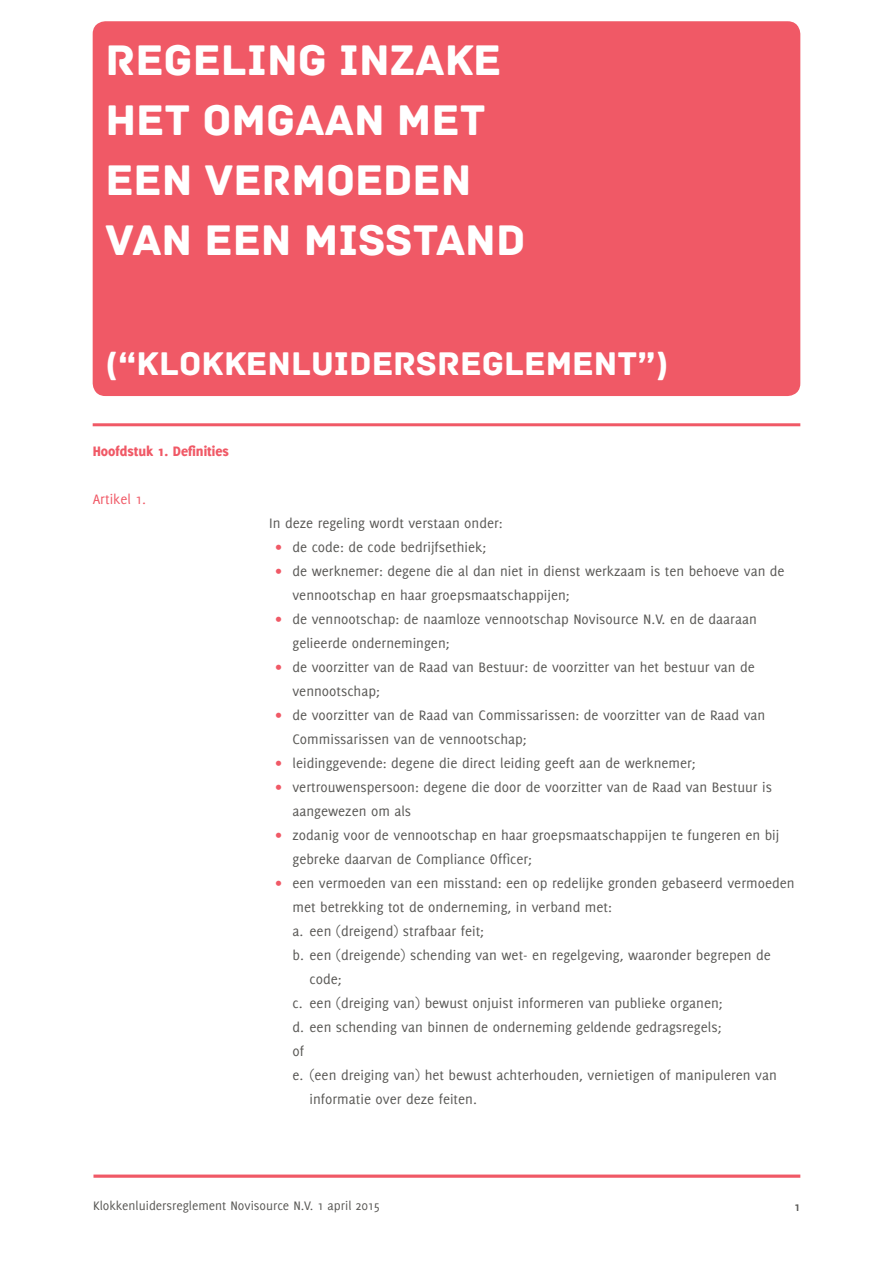
<style>
.page{position:relative;width:893px;height:1263px;background:#fff}
.page>*{position:absolute;margin:0;border:0;box-sizing:border-box;transform-origin:0 0}
.t1{font:45px "Archive";color:#fff}
.t2{font:34.5px "Archive";color:#fff}
.Body{font:15px/24px "Delicious";color:#595855}
.Artikel_X{font:800 15px "Delicious";color:#f05966}
.Artikel_X_X{font:15px "Delicious";color:#f05966}
.t3{font:13.5px "Delicious";color:#595855}
.t4{font:700 13.5px "Delicious";color:#595855}
.s1{color:#f05966}
</style>
<div class="page">
<svg style="left:93px;top:1174px;width:707px;height:4px;background:#f27a84"></svg>
<div style="left:93px;top:21px;width:707px;height:375px;background:#f05966;border-radius:13px"></div>
<hr style="left:93px;top:423px;width:707px;height:3px;background:#f05966">
<p class="t1" style="left:105px;top:34px;width:397px">REGELING INZAKE</p>
<p class="t1" style="left:105px;top:94px;width:382px">HET OMGAAN MET</p>
<p class="t1" style="left:105px;top:154px;width:368px">EEN VERMOEDEN</p>
<p class="t1" style="left:105px;top:214px;width:421px">VAN EEN MISSTAND</p>
<p class="t2" style="left:105px;top:343px;width:564px">(“KLOKKENLUIDERSREGLEMENT”)</p>
<p class="Artikel_X" style="left:93px;top:442px;width:138px">Hoofdstuk 1. Definities</p>
<p class="Artikel_X_X" style="left:93px;top:491px;width:55px">Artikel 1.</p>
<p class="Body" style="left:269px;top:511px;width:235px">In deze regeling wordt verstaan onder:</p>
<p class="Body" style="left:275px;top:535px;width:212px"><span class="s1">•</span> de code: de code bedrijfsethiek;</p>
<p class="Body" style="left:293px;top:559px;width:494px;text-indent:-17px"><span class="s1">•</span> de werknemer: degene die al dan niet in dienst werkzaam is ten behoeve van de vennootschap en haar groepsmaatschappijen;</p>
<p class="Body" style="left:293px;top:607px;width:466px;text-indent:-17px"><span class="s1">•</span> de vennootschap: de naamloze vennootschap Novisource N.V. en de daaraan gelieerde ondernemingen;</p>
<p class="Body" style="left:293px;top:655px;width:464px;text-indent:-17px"><span class="s1">•</span> de voorzitter van de Raad van Bestuur: de voorzitter van het bestuur van de vennootschap;</p>
<p class="Body" style="left:293px;top:703px;width:474px;text-indent:-17px"><span class="s1">•</span> de voorzitter van de Raad van Commissarissen: de voorzitter van de Raad van<br>Commissarissen van de vennootschap;</p>
<p class="Body" style="left:275px;top:751px;width:422px"><span class="s1">•</span> leidinggevende: degene die direct leiding geeft aan de werknemer;</p>
<p class="Body" style="left:293px;top:775px;width:481px;text-indent:-17px"><span class="s1">•</span> vertrouwenspersoon: degene die door de voorzitter van de Raad van Bestuur is aangewezen om als</p>
<p class="Body" style="left:293px;top:823px;width:488px;text-indent:-17px"><span class="s1">•</span> zodanig voor de vennootschap en haar groepsmaatschappijen te fungeren en bij gebreke daarvan de Compliance Officer;</p>
<p class="Body" style="left:293px;top:871px;width:504px;text-indent:-17px"><span class="s1">•</span> een vermoeden van een misstand: een op redelijke gronden gebaseerd vermoeden met betrekking tot de onderneming, in verband met:</p>
<p class="Body" style="left:293px;top:919px;width:193px">a. een (dreigend) strafbaar feit;</p>
<p class="Body" style="left:310px;top:943px;width:463px;text-indent:-17px">b. een (dreigende) schending van wet- en regelgeving, waaronder begrepen de code;</p>
<p class="Body" style="left:293px;top:991px;width:432px">c. een (dreiging van) bewust onjuist informeren van publieke organen;</p>
<p class="Body" style="left:293px;top:1015px;width:431px">d. een schending van binnen de onderneming geldende gedragsregels;</p>
<p class="Body" style="left:293px;top:1039px;width:13px">of</p>
<p class="Body" style="left:310px;top:1063px;width:469px;text-indent:-17px">e. (een dreiging van) het bewust achterhouden, vernietigen of manipuleren van informatie over deze feiten.</p>
<p class="t3" style="left:93px;top:1197px;width:288px">Klokkenluidersreglement Novisource N.V. 1 april 2015</p>
<p class="t4" style="left:794px;top:1198px;width:8px">1</p>
</div>
